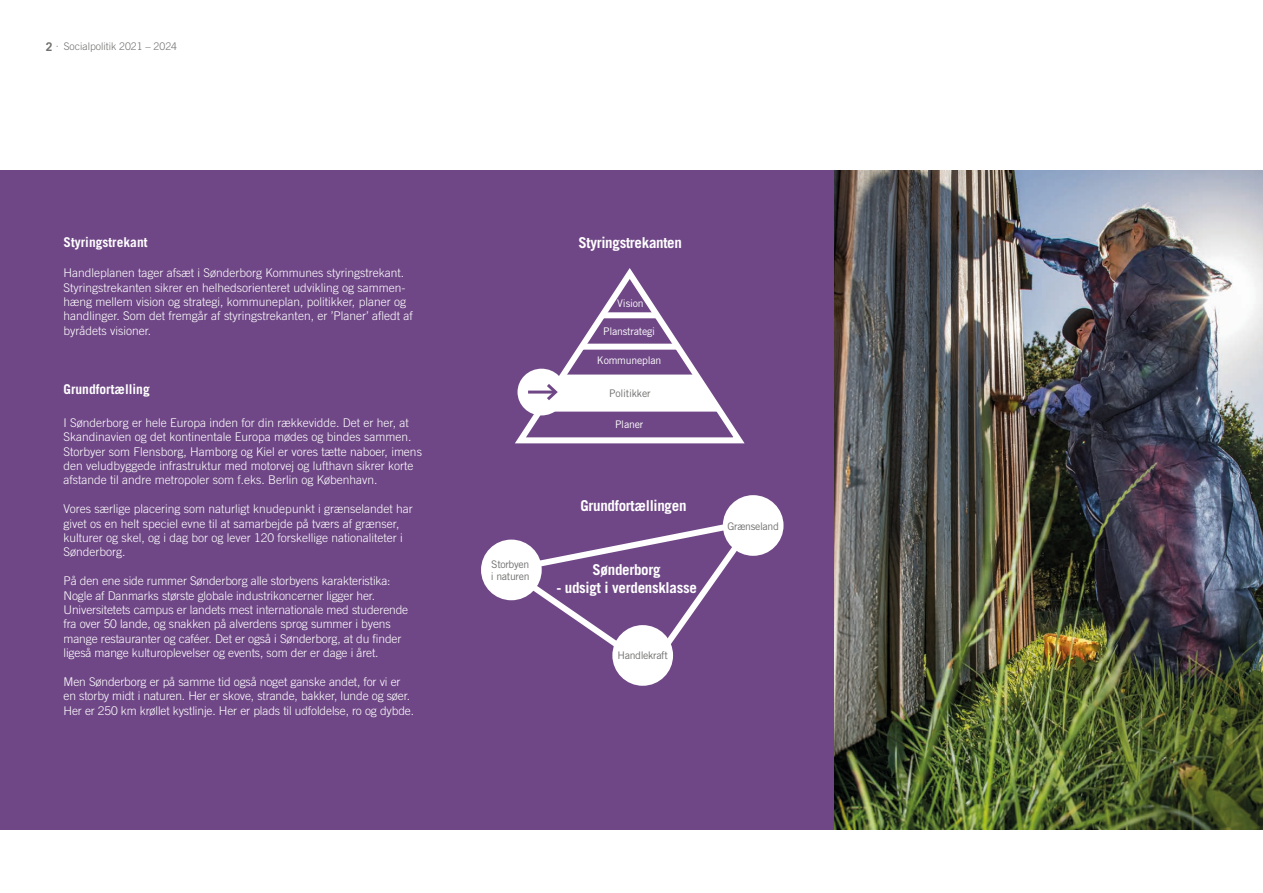
<style>
.page{position:relative;width:1263px;height:893px;background:#fff}
.page>*{position:absolute;margin:0;border:0;box-sizing:border-box;transform-origin:0 0}
.t1{font:700 15px "Trade Gothic LT Std";letter-spacing:-.02em;color:#fff}
.t2{font:700 13.5px "Trade Gothic LT Std";color:#fff}
.t3{font:300 12px/14.4px "Trade Gothic LT Std";color:#fff}
.t4{font:10.5px "Trade Gothic LT Std";letter-spacing:-.03em;color:#70706f}
.t5{font:10.5px "Trade Gothic LT Std";letter-spacing:-.02em;color:#fff}
.t6{font:300 10.5px "Trade Gothic LT Std";color:#70706f}
.s1{font-weight:700;font-size:12px}
</style>
<div class="page">
<div style="left:0;top:170px;width:835px;height:659px;background:#6f4786"></div>
<div style="left:481px;top:540px;width:61px;height:60px;background:#fff;border-radius:50%"></div>
<div style="left:612px;top:625px;width:61px;height:61px;background:#fff;border-radius:50%"></div>
<div style="left:723px;top:495px;width:60px;height:61px;background:#fff;border-radius:50%"></div>
<svg style="left:493px;top:513px;width:274px;height:163px"></svg>
<svg style="left:515px;top:268px;width:230px;height:176px"></svg>
<img style="left:835px;top:170px;width:428px;height:659px">
<p class="t6" style="left:46px;top:40px;width:133px"><span class="s1">2</span> · Socialpolitik 2021 – 2024</p>
<p class="t2" style="left:63px;top:234px;width:85px">Styringstrekant</p>
<p class="t3" style="left:63px;top:266px;width:351px">Handleplanen tager afsæt i Sønderborg Kommunes styringstrekant.<br>Styringstrekanten sikrer en helhedsorienteret udvikling og sammen&shy;hæng mellem vision og strategi, kommuneplan, politikker, planer og handlinger. Som det fremgår af styringstrekanten, er ’Planer’ afledt af byrådets visioner.</p>
<p class="t2" style="left:63px;top:381px;width:88px">Grundfortælling</p>
<p class="t3" style="left:63px;top:415px;width:360px">I Sønderborg er hele Europa inden for din rækkevidde. Det er her, at Skandinavien og det kontinentale Europa mødes og bindes sammen.<br>Storbyer som Flensborg, Hamborg og Kiel er vores tætte naboer, imens den veludbyggede infrastruktur med motorvej og lufthavn sikrer korte afstande til andre metropoler som f.eks. Berlin og København.</p>
<p class="t3" style="left:63px;top:501px;width:351px">Vores særlige placering som naturligt knudepunkt i grænselandet har givet os en helt speciel evne til at samarbejde på tværs af grænser, kulturer og skel, og i dag bor og lever 120 forskellige nationaliteter i Sønderborg.</p>
<p class="t3" style="left:63px;top:573px;width:346px">På den ene side rummer Sønderborg alle storbyens karakteristika:<br>Nogle af Danmarks største globale industrikoncerner ligger her.<br>Universitetets campus er landets mest internationale med studerende fra over 50 lande, og snakken på alverdens sprog summer i byens mange restauranter og caféer. Det er også i Sønderborg, at du finder ligeså mange kulturoplevelser og events, som der er dage i året.</p>
<p class="t3" style="left:63px;top:674px;width:352px">Men Sønderborg er på samme tid også noget ganske andet, for vi er en storby midt i naturen. Her er skove, strande, bakker, lunde og søer.<br>Her er 250 km krøllet kystlinje. Her er plads til udfoldelse, ro og dybde.</p>
<p class="t1" style="left:578px;top:234px;width:105px">Styringstrekanten</p>
<p class="t5" style="left:617px;top:297px;width:28px">Vision</p>
<p class="t5" style="left:603px;top:325px;width:53px">Planstrategi</p>
<p class="t5" style="left:597px;top:354px;width:66px">Kommuneplan</p>
<p class="t4" style="left:609px;top:387px;width:43px">Politikker</p>
<p class="t5" style="left:615px;top:418px;width:30px">Planer</p>
<p class="t4" style="left:491px;top:558px;width:40px">Storbyen</p>
<p class="t4" style="left:491px;top:570px;width:40px">i naturen</p>
<p class="t1" style="left:580px;top:496px;width:108px">Grundfortællingen</p>
<p class="t1" style="left:592px;top:560px;width:70px">Sønderborg</p>
<p class="t1" style="left:556px;top:578px;width:142px">- udsigt i verdensklasse</p>
<p class="t4" style="left:617px;top:649px;width:52px">Handlekraft</p>
<p class="t4" style="left:727px;top:520px;width:53px">Grænseland</p>
</div>
